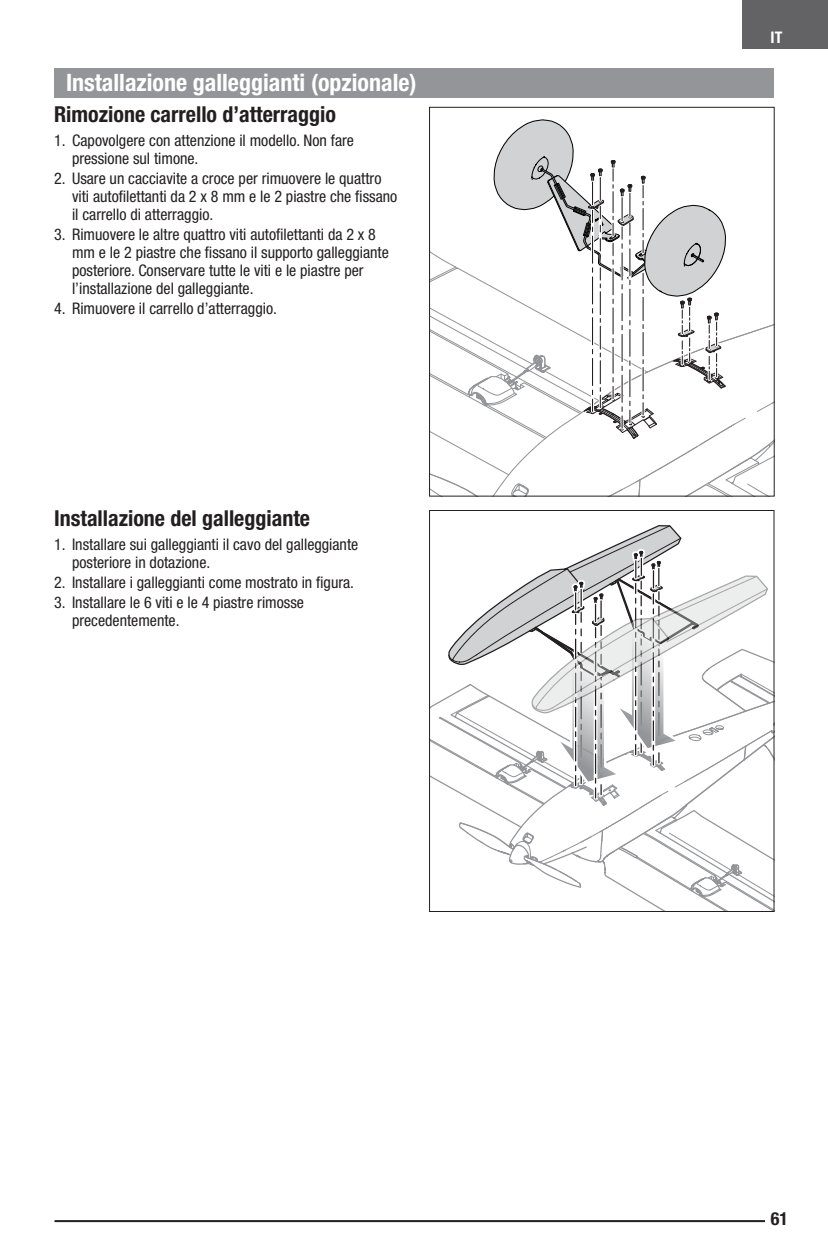
<style>
.page{position:relative;width:828px;height:1260px;background:#fff}
.page>*{position:absolute;margin:0;border:0;box-sizing:border-box;transform-origin:0 0}
.EFL_Main_Header{font:700 condensed 24px "Helvetica Neue LT Std";color:#fff}
.EFL_Header_2{font:700 condensed 22px "Helvetica Neue LT Std";color:#231f20}
.t1{font:700 condensed 18px "Helvetica Neue LT Std";color:#231f20}
.t2{font:condensed 16px/18px "Helvetica Neue LT Std";color:#231f20}
.t3{font:700 condensed 16px "Helvetica Neue LT Std";color:#fff}
</style>
<div class="page">
<div style="left:743px;top:0;width:85px;height:49px;background:#636366"></div>
<hr style="left:54px;top:1220px;width:711px;height:2px;background:#231f20">
<div style="left:54px;top:68px;width:720px;height:30px;background:#939598"></div>
<svg style="left:431px;top:119px;width:342px;height:376px"></svg>
<div style="left:429px;top:107px;width:346px;height:390px;border:1px solid #231f20"></div>
<svg style="left:448px;top:525px;width:325px;height:379px"></svg>
<div style="left:429px;top:510px;width:346px;height:402px;border:1px solid #231f20"></div>
<p class="EFL_Main_Header" style="left:66px;top:68px;width:352px">Installazione galleggianti (opzionale)</p>
<p class="EFL_Header_2" style="left:54px;top:101px;width:284px">Rimozione carrello d’atterraggio</p>
<p class="t2" style="left:72px;top:132px;width:283px;text-indent:-18px">1. Capovolgere con attenzione il modello. Non fare pressione sul timone.</p>
<p class="t2" style="left:72px;top:170px;width:327px;text-indent:-18px">2. Usare un cacciavite a croce per rimuovere le quattro viti autofilettanti da 2 x 8 mm e le 2 piastre che fissano il carrello di atterraggio.</p>
<p class="t2" style="left:72px;top:226px;width:318px;text-indent:-18px">3. Rimuovere le altre quattro viti autofilettanti da 2 x 8 mm e le 2 piastre che fissano il supporto galleggiante posteriore. Conservare tutte le viti e le piastre per l’installazione del galleggiante.</p>
<p class="t2" style="left:54px;top:300px;width:224px">4. Rimuovere il carrello d’atterraggio.</p>
<p class="EFL_Header_2" style="left:54px;top:505px;width:257px">Installazione del galleggiante</p>
<p class="t2" style="left:72px;top:535px;width:288px;text-indent:-18px">1. Installare sui galleggianti il cavo del galleggiante posteriore in dotazione.</p>
<p class="t2" style="left:54px;top:573px;width:302px">2. Installare i galleggianti come mostrato in figura.</p>
<p class="t2" style="left:72px;top:593px;width:234px;text-indent:-18px">3. Installare le 6 viti e le 4 piastre rimosse precedentemente.</p>
<p class="t3" style="left:771px;top:28px;width:13px">IT</p>
<p class="t1" style="left:771px;top:1208px;width:19px">61</p>
</div>
